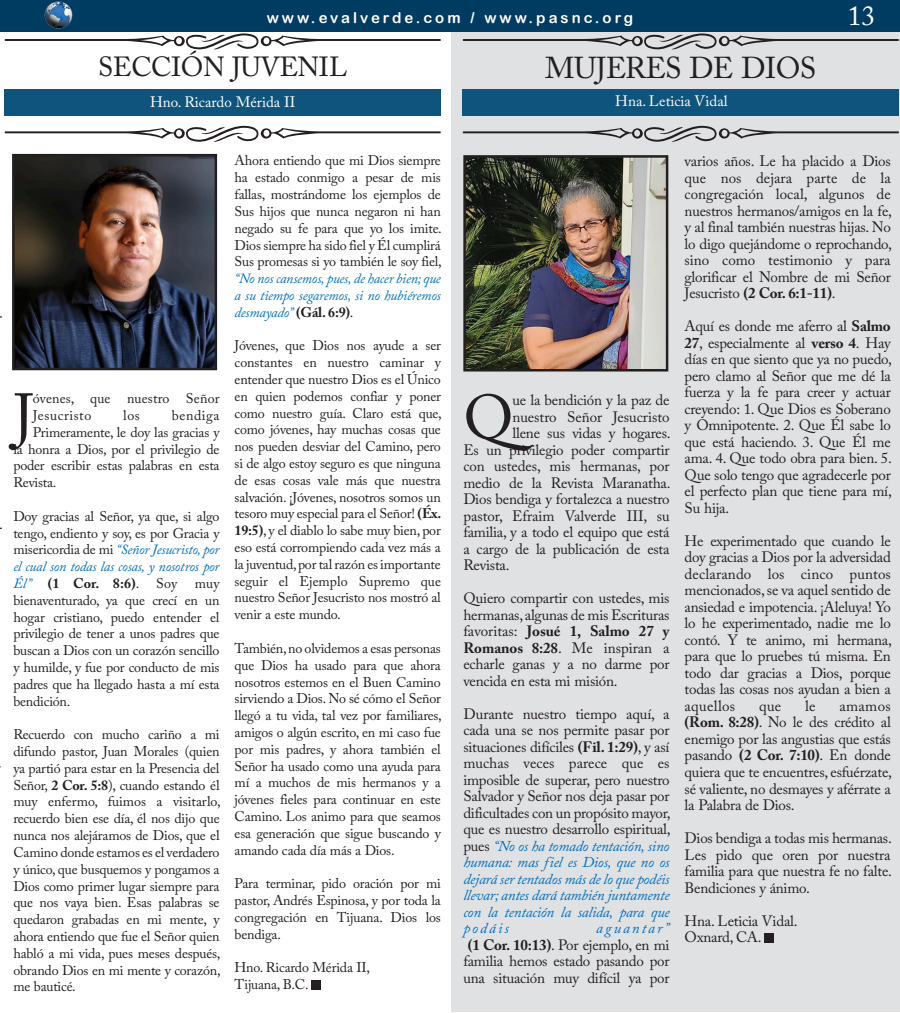
<style>
.page{position:relative;width:900px;height:1013px;background:#fff}
.page>*{position:absolute;margin:0;border:0;box-sizing:border-box;transform-origin:0 0}
.t1{font:61.38px "Adobe Caslon Pro";color:#231f20}
.t2{font:61.25px "Adobe Caslon Pro";color:#231f20}
.t3{font:30px "Adobe Caslon Pro";letter-spacing:-.015em;color:#231f20}
.t4{font:27.5px "Adobe Caslon Pro";letter-spacing:-.015em;color:#231f20}
.t5{font:27.5px "Adobe Caslon Pro";color:#fff}
.t6{font:15px/16.5px "Adobe Caslon Pro";letter-spacing:-.015em;color:#231f20;text-align:justify}
.t7{font:15px "Adobe Caslon Pro";color:#fff}
.t8{font:15px "Arial Rounded MT Bold";letter-spacing:.2em;color:#fffdff}
.t9{font:14px/16.8px "Adobe Caslon Pro";letter-spacing:-.015em;color:#231f20;text-align:justify}
.s1{font-style:italic;color:#0070c0}
.s2{font-weight:700}
</style>
<div class="page">
<div style="left:0;top:0;width:900px;height:32px;background:#003b62"></div>
<img style="left:44px;top:1px;width:29px;height:28px">
<div style="left:452px;top:32px;width:448px;height:979px;background:#e0e1e3"></div>
<svg style="left:463px;top:33px;width:436px;height:17px"></svg>
<svg style="left:463px;top:125px;width:436px;height:17px"></svg>
<div style="left:463px;top:89px;width:436px;height:27px;background:#0f547d"></div>
<svg style="left:5px;top:33px;width:436px;height:17px"></svg>
<svg style="left:5px;top:125px;width:436px;height:17px"></svg>
<div style="left:5px;top:89px;width:436px;height:27px;background:#0f547d"></div>
<div style="left:311px;top:980px;width:9px;height:9px;background:#231f20"></div>
<img style="left:15px;top:157px;width:199px;height:210px">
<div style="left:12px;top:154px;width:205px;height:216px;border:2px solid #231f20"></div>
<div style="left:764px;top:933px;width:9px;height:9px;background:#231f20"></div>
<img style="left:466px;top:158px;width:199px;height:210px">
<div style="left:463px;top:155px;width:205px;height:216px;border:2px solid #231f20"></div>
<p class="t8" style="left:267px;top:9px;width:368px">www.evalverde.com / www.pasnc.org</p>
<h3 class="t5" style="left:848px;top:-1px;width:29px">13</h3>
<p class="t3" style="left:545px;top:50px;width:273px">MUJERES DE DIOS</p>
<p class="t7" style="left:150px;top:93px;width:147px">Hno. Ricardo Mérida II</p>
<p class="t4" style="left:98px;top:50px;width:250px">SECCIÓN JUVENIL</p>
<p class="t7" style="left:615px;top:92px;width:114px">Hna. Leticia Vidal</p>
<p class="t2" style="left:13px;top:380px;width:22px">J</p>
<p class="t9" style="left:33px;top:390px;width:188px">óvenes, que nuestro Señor<br>Jesucristo</p>
<p class="t9" style="left:123px;top:406px;width:18px">los</p>
<p class="t9" style="left:172px;top:406px;width:49px">bendiga</p>
<p class="t9" style="left:33px;top:423px;width:188px">Primeramente, le doy las gracias y</p>
<p class="t9" style="left:13px;top:440px;width:208px">la honra a Dios, por el privilegio de</p>
<p class="t9" style="left:13px;top:457px;width:208px">poder escribir estas palabras en esta</p>
<p class="t9" style="left:13px;top:474px;width:45px">Revista.</p>
<p class="t9" style="left:13px;top:507px;width:208px">Doy gracias al Señor, ya que, si algo tengo, endiento y soy, es por Gracia y misericordia de mi <span class="s1">“Señor Jesucristo, por el cual son todas las cosas, y nosotros por Él”</span> <span class="s2">(1 Cor. 8:6)</span>. Soy</p>
<p class="t9" style="left:13px;top:574px;width:208px;text-indent:182px">muy bienaventurado, ya que crecí en un hogar cristiano, puedo entender el privilegio de tener a unos padres que buscan a Dios con un corazón sencillo y humilde, y fue por conducto de mis padres que ha llegado hasta a mí esta bendición.</p>
<p class="t9" style="left:13px;top:726px;width:209px">Recuerdo con mucho cariño a mi difundo pastor, Juan Morales (quien ya partió para estar en la Presencia del Señor, <span class="s2">2 Cor. 5:8</span>), cuando estando él muy enfermo, fuimos a visitarlo, recuerdo bien ese día, él nos dijo que nunca nos alejáramos de Dios, que el Camino donde estamos es el verdadero y único, que busquemos y pongamos a Dios como primer lugar siempre para que nos vaya bien. Esas palabras se quedaron grabadas en mi mente, y ahora entiendo que fue el Señor quien habló a mi vida, pues meses después, obrando Dios en mi mente y corazón, me bauticé.</p>
<p class="t9" style="left:235px;top:152px;width:209px">Ahora entiendo que mi Dios siempre ha estado conmigo a pesar de mis fallas, mostrándome los ejemplos de Sus hijos que nunca negaron ni han negado su fe para que yo los imite.<br>Dios siempre ha sido fiel y Él cumplirá Sus promesas si yo también le soy fiel, <span class="s1">“No nos cansemos, pues, de hacer bien; que a su tiempo segaremos, si no hubiéremos desmayado”</span> <span class="s2">(Gál. 6:9)</span>.</p>
<p class="t9" style="left:235px;top:337px;width:209px">Jóvenes, que Dios nos ayude a ser constantes en nuestro caminar y entender que nuestro Dios es el Único en quien podemos confiar y poner como nuestro guía. Claro está que, como jóvenes, hay muchas cosas que nos pueden desviar del Camino, pero si de algo estoy seguro es que ninguna de esas cosas vale más que nuestra salvación. ¡Jóvenes, nosotros somos un tesoro muy especial para el Señor! <span class="s2">(Éx.<br>19:5)</span>, y el diablo lo sabe muy bien, por eso está corrompiendo cada vez más a la juventud, por tal razón es importante seguir el Ejemplo Supremo que nuestro Señor Jesucristo nos mostró al venir a este mundo.</p>
<p class="t9" style="left:235px;top:639px;width:209px">También, no olvidemos a esas personas que Dios ha usado para que ahora nosotros estemos en el Buen Camino sirviendo a Dios. No sé cómo el Señor llegó a tu vida, tal vez por familiares, amigos o algún escrito, en mi caso fue por mis padres, y ahora también el Señor ha usado como una ayuda para mí a muchos de mis hermanos y a jóvenes fieles para continuar en este Camino. Los animo para que seamos esa generación que sigue buscando y amando cada día más a Dios.</p>
<p class="t9" style="left:235px;top:875px;width:208px">Para terminar, pido oración por mi pastor, Andrés Espinosa, y por toda la congregación en Tijuana. Dios los bendiga.</p>
<p class="t9" style="left:235px;top:959px;width:137px">Hno. Ricardo Mérida II,</p>
<p class="t9" style="left:235px;top:975px;width:76px">Tijuana, B.C.</p>
<p class="t1" style="left:463px;top:381px;width:52px">Q</p>
<p class="t6" style="left:512px;top:391px;width:159px">ue la bendición y la paz de</p>
<p class="t6" style="left:512px;top:408px;width:159px">nuestro Señor Jesucristo</p>
<p class="t6" style="left:512px;top:424px;width:160px">llene sus vidas y hogares.</p>
<p class="t6" style="left:463px;top:441px;width:208px">Es un privilegio poder compartir</p>
<p class="t6" style="left:463px;top:457px;width:208px">con ustedes, mis hermanas, por</p>
<p class="t6" style="left:463px;top:474px;width:209px">medio de la Revista Maranatha.</p>
<p class="t6" style="left:463px;top:490px;width:208px">Dios bendiga y fortalezca a nuestro</p>
<p class="t6" style="left:463px;top:507px;width:208px">pastor, Efraim Valverde III, su</p>
<p class="t6" style="left:463px;top:523px;width:208px">familia, y a todo el equipo que está</p>
<p class="t6" style="left:463px;top:540px;width:208px">a cargo de la publicación de esta</p>
<p class="t6" style="left:463px;top:556px;width:48px">Revista.</p>
<p class="t6" style="left:463px;top:589px;width:208px">Quiero compartir con ustedes, mis hermanas, algunas de mis Escrituras favoritas: <span class="s2">Josué 1, Salmo 27 y Romanos 8:28</span>. Me inspiran a echarle ganas y a no darme por vencida en esta mi misión.</p>
<p class="t6" style="left:463px;top:705px;width:209px">Durante nuestro tiempo aquí, a cada una se nos permite pasar por situaciones difíciles <span class="s2">(Fil. 1:29)</span>, y así muchas veces parece que es imposible de superar, pero nuestro Salvador y Señor nos deja pasar por dificultades con un propósito mayor, que es nuestro desarrollo espiritual, pues <span class="s1">“No os ha tomado tentación, sino humana: mas fiel es Dios, que no os dejará ser tentados más de lo que podéis llevar; antes dará también juntamente con la tentación la salida, para que podáis</span></p>
<p class="t6" style="left:463px;top:919px;width:208px;text-indent:133px"><span class="s1">aguantar” </span><span class="s2">(1 Cor. 10:13)</span>. Por ejemplo, en mi familia hemos estado pasando por una situación muy difícil ya por</p>
<p class="t6" style="left:685px;top:153px;width:209px">varios años. Le ha placido a Dios que nos dejara parte de la congregación local, algunos de nuestros hermanos/amigos en la fe, y al final también nuestras hijas. No lo digo quejándome o reprochando, sino como testimonio y para glorificar el Nombre de mi Señor Jesucristo <span class="s2">(2 Cor. 6:1-11)</span>.</p>
<p class="t6" style="left:685px;top:318px;width:209px">Aquí es donde me aferro al <span class="s2">Salmo 27</span>, especialmente al <span class="s2">verso 4</span>. Hay días en que siento que ya no puedo, pero clamo al Señor que me dé la fuerza y la fe para creer y actuar creyendo: 1. Que Dios es Soberano y Omnipotente. 2. Que Él sabe lo que está haciendo. 3. Que Él me ama. 4. Que todo obra para bien. 5.<br>Que solo tengo que agradecerle por el perfecto plan que tiene para mí, Su hija.</p>
<p class="t6" style="left:685px;top:532px;width:209px">He experimentado que cuando le doy gracias a Dios por la adversidad declarando los cinco puntos mencionados, se va aquel sentido de ansiedad e impotencia. ¡Aleluya! Yo lo he experimentado, nadie me lo contó. Y te animo, mi hermana, para que lo pruebes tú misma. En todo dar gracias a Dios, porque todas las cosas nos ayudan a bien a aquellos</p>
<p class="t6" style="left:759px;top:697px;width:24px">que</p>
<p class="t6" style="left:805px;top:697px;width:12px">le</p>
<p class="t6" style="left:685px;top:697px;width:209px;text-indent:155px">amamos <span class="s2">(Rom. 8:28)</span>. No le des crédito al enemigo por las angustias que estás pasando <span class="s2">(2 Cor. 7:10)</span>. En donde quiera que te encuentres, esfuérzate, sé valiente, no desmayes y aférrate a la Palabra de Dios.</p>
<p class="t6" style="left:685px;top:829px;width:209px">Dios bendiga a todas mis hermanas.<br>Les pido que oren por nuestra familia para que nuestra fe no falte.<br>Bendiciones y ánimo.</p>
<p class="t6" style="left:685px;top:912px;width:115px">Hna. Leticia Vidal.</p>
<p class="t6" style="left:685px;top:928px;width:78px">Oxnard, CA.</p>
</div>
